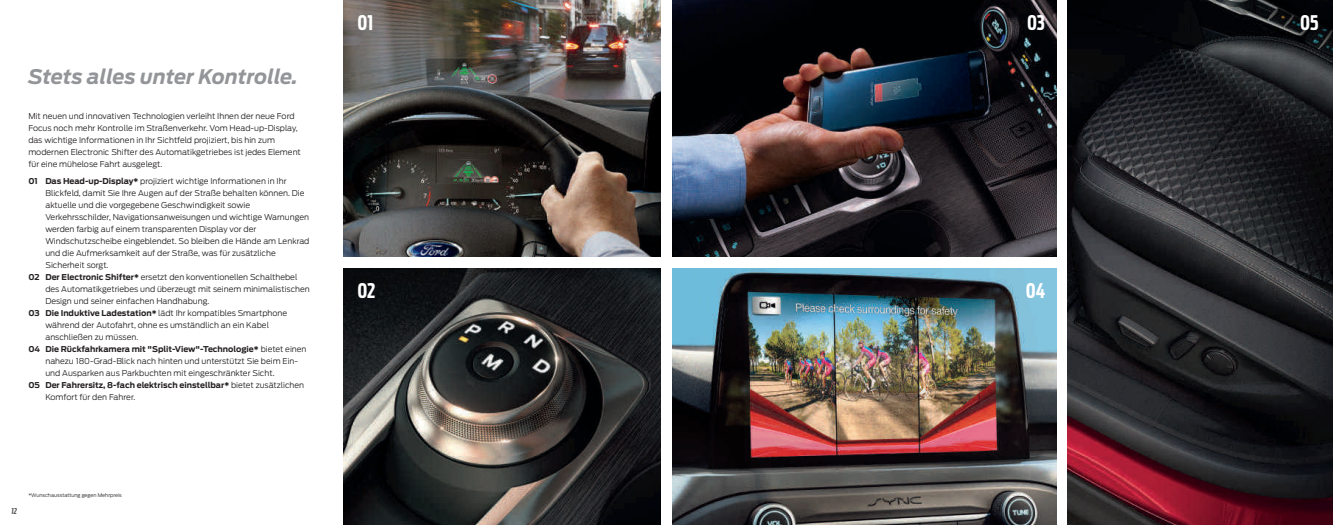
<style>
.page{position:relative;width:1333px;height:525px;background:#fff}
.page>*{position:absolute;margin:0;border:0;box-sizing:border-box;transform-origin:0 0}
.t1{font:italic 700 20px "Ford Antenna";color:#939598}
.t2{font:700 20px "Ford Antenna Extra Cond";color:#fff}
.t3{font:300 8px/12px "Ford Antenna";color:#231f20}
.t4{font:700 8px "Ford Antenna";color:#231f20}
.t5{font:italic 700 8px "Ford Antenna Extra Cond";color:#57585a}
.t6{font:300 5px "Ford Antenna";color:#231f20}
.s1{font-weight:700}
.s2{font-weight:300}
</style>
<div class="page">
<img style="left:343px;top:268px;width:317px;height:256px">
<img style="left:343px;top:0;width:317px;height:257px">
<img style="left:1067px;top:0;width:265px;height:524px">
<img style="left:672px;top:0;width:384px;height:257px">
<img style="left:672px;top:268px;width:384px;height:256px">
<h1 class="t1" style="left:28px;top:68px;width:271px">Stets alles unter Kontrolle.</h1>
<p class="t3" style="left:28px;top:110px;width:274px">Mit neuen und innovativen Technologien verleiht Ihnen der neue Ford Focus noch mehr Kontrolle im Straßenverkehr. Vom Head-up-Display, das wichtige Informationen in Ihr Sichtfeld projiziert, bis hin zum modernen Electronic Shifter des Automatikgetriebes ist jedes Element für eine mühelose Fahrt ausgelegt.</p>
<p class="t3" style="left:28px;top:176px;width:260px"><span class="s1">01 Das Head-up-Display*</span> projiziert wichtige Informationen in Ihr</p>
<p class="t3" style="left:45px;top:188px;width:261px">Blickfeld, damit Sie Ihre Augen auf der Straße behalten können. Die</p>
<p class="t3" style="left:45px;top:200px;width:206px">aktuelle und die vorgegebene Geschwindigkeit sowie</p>
<p class="t3" style="left:45px;top:212px;width:265px">Verkehrsschilder, Navigationsanweisungen und wichtige Warnungen</p>
<p class="t3" style="left:45px;top:224px;width:212px">werden farbig auf einem transparenten Display vor der</p>
<p class="t3" style="left:45px;top:236px;width:265px">Windschutzscheibe eingeblendet. So bleiben die Hände am Lenkrad</p>
<p class="t3" style="left:45px;top:248px;width:232px">und die Aufmerksamkeit auf der Straße, was für zusätzliche</p>
<p class="t3" style="left:45px;top:260px;width:65px">Sicherheit sorgt.</p>
<p class="t3" style="left:28px;top:272px;width:270px"><span class="s1">02 Der Electronic Shifter*</span> ersetzt den konventionellen Schalthebel</p>
<p class="t3" style="left:45px;top:284px;width:266px">des Automatikgetriebes und überzeugt mit seinem minimalistischen</p>
<p class="t3" style="left:45px;top:296px;width:165px">Design und seiner einfachen Handhabung.</p>
<p class="t3" style="left:28px;top:308px;width:260px"><span class="s1">03 Die Induktive Ladestation*</span> lädt Ihr kompatibles Smartphone</p>
<p class="t3" style="left:45px;top:320px;width:225px">während der Autofahrt, ohne es umständlich an ein Kabel</p>
<p class="t3" style="left:45px;top:332px;width:94px">anschließen zu müssen.</p>
<p class="t4" style="left:28px;top:346px;width:280px">04 Die Rückfahrkamera mit "Split-View"-Technologie* <span class="s2">bietet einen</span></p>
<p class="t3" style="left:45px;top:356px;width:254px">nahezu 180-Grad-Blick nach hinten und unterstützt Sie beim Ein-</p>
<p class="t3" style="left:45px;top:368px;width:231px">und Ausparken aus Parkbuchten mit eingeschränkter Sicht.</p>
<p class="t4" style="left:28px;top:382px;width:277px">05 Der Fahrersitz, 8-fach elektrisch einstellbar* <span class="s2">bietet zusätzlichen</span></p>
<p class="t3" style="left:45px;top:392px;width:91px">Komfort für den Fahrer.</p>
<p class="t5" style="left:11px;top:507px;width:7px">12</p>
<p class="t6" style="left:28px;top:492px;width:95px">*Wunschausstattung gegen Mehrpreis</p>
<h1 class="t2" style="left:357px;top:15px;width:17px">01</h1>
<h1 class="t2" style="left:357px;top:283px;width:20px">02</h1>
<h1 class="t2" style="left:1027px;top:15px;width:19px">03</h1>
<h1 class="t2" style="left:1300px;top:15px;width:20px">05</h1>
<h1 class="t2" style="left:1025px;top:283px;width:21px">04</h1>
</div>
